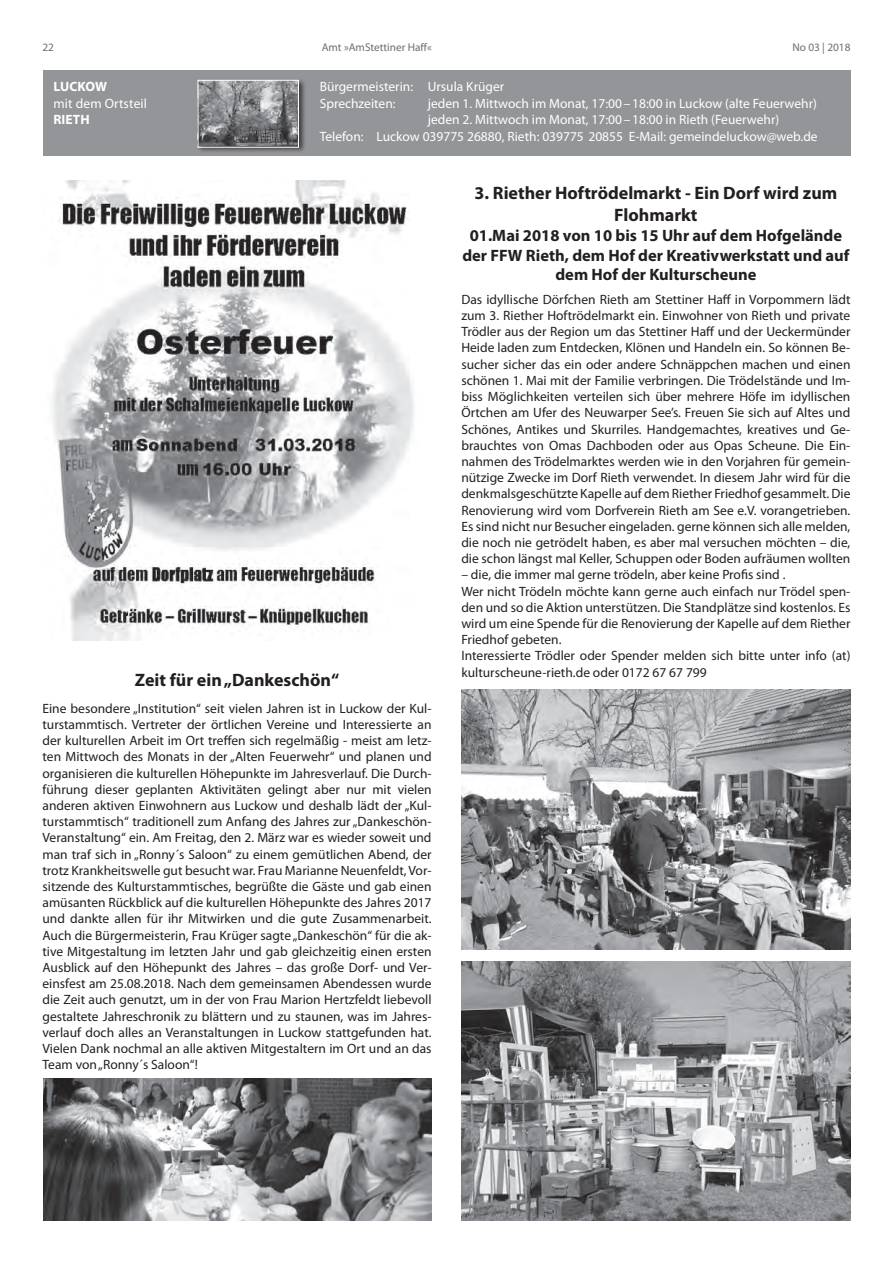
<style>
.page{position:relative;width:893px;height:1263px;background:#fff}
.page>*{position:absolute;margin:0;border:0;box-sizing:border-box;transform-origin:0 0}
.t1{font:700 18px/21.6px "Myriad Pro";color:#231f20;text-align:center}
.t2{font:700 16.5px/19.8px "Myriad Pro";color:#231f20;text-align:center}
.t3{font:13.5px/16.2px "Myriad Pro";color:#231f20;text-align:justify}
.t4{font:13.5px/16.5px "Myriad Pro";color:#fff}
.t5{font:11.25px "Myriad Pro";color:#6c6d70}
.s1{font-weight:700}
</style>
<div class="page">
<div style="left:43px;top:71px;width:808px;height:85px;background:#939598"></div>
<div style="left:196px;top:79px;width:110px;height:76px;background:#231f20;opacity:.75"></div>
<img style="left:200px;top:82px;width:96px;height:63px">
<div style="left:198px;top:80px;width:100px;height:67px;border:1px solid #fff"></div>
<img style="left:52px;top:180px;width:362px;height:461px">
<img style="left:44px;top:1079px;width:388px;height:141px">
<img style="left:461px;top:690px;width:389px;height:259px">
<img style="left:461px;top:961px;width:389px;height:259px">
<p class="t5" style="left:43px;top:40px;width:13px">22</p>
<p class="t5" style="left:322px;top:40px;width:112px">Amt »AmStettiner Haff«</p>
<p class="t5" style="left:792px;top:40px;width:60px">No 03 | 2018</p>
<p class="t4" style="left:53px;top:78px;width:95px"><span class="s1">LUCKOW<br></span>mit dem Ortsteil<br><span class="s1">RIETH</span></p>
<p class="t4" style="left:320px;top:78px;width:186px">Bürgermeisterin: Ursula Krüger<br>Sprechzeiten:</p>
<p class="t4" style="left:428px;top:95px;width:391px">jeden 1. Mittwoch im Monat, 17:00 – 18:00 in Luckow (alte Feuerwehr)</p>
<p class="t4" style="left:428px;top:111px;width:353px">jeden 2. Mittwoch im Monat, 17:00 – 18:00 in Rieth (Feuerwehr)</p>
<p class="t4" style="left:320px;top:128px;width:499px">Telefon: Luckow 039775 26880, Rieth: 039775 20855 E-Mail: gemeindeluckow@web.de</p>
<p class="t1" style="left:135px;top:668px;width:206px">Zeit für ein „Dankeschön“</p>
<p class="t3" style="left:43px;top:700px;width:391px">Eine besondere „Institution“ seit vielen Jahren ist in Luckow der Kul&shy;turstammtisch. Vertreter der örtlichen Vereine und Interessierte an der kulturellen Arbeit im Ort treffen sich regelmäßig - meist am letz&shy;ten Mittwoch des Monats in der „Alten Feuerwehr“ und planen und organisieren die kulturellen Höhepunkte im Jahresverlauf. Die Durch&shy;führung dieser geplanten Aktivitäten gelingt aber nur mit vielen anderen aktiven Einwohnern aus Luckow und deshalb lädt der „Kul&shy;turstammtisch“ traditionell zum Anfang des Jahres zur „Dankeschön-Veranstaltung“ ein. Am Freitag, den 2. März war es wieder soweit und man traf sich in „Ronny´s Saloon“ zu einem gemütlichen Abend, der trotz Krankheitswelle gut besucht war. Frau Marianne Neuenfeldt, Vor&shy;sitzende des Kulturstammtisches, begrüßte die Gäste und gab einen amüsanten Rückblick auf die kulturellen Höhepunkte des Jahres 2017 und dankte allen für ihr Mitwirken und die gute Zusammenarbeit.<br>Auch die Bürgermeisterin, Frau Krüger sagte „Dankeschön“ für die ak&shy;tive Mitgestaltung im letzten Jahr und gab gleichzeitig einen ersten Ausblick auf den Höhepunkt des Jahres – das große Dorf- und Ver&shy;einsfest am 25.08.2018. Nach dem gemeinsamen Abendessen wurde die Zeit auch genutzt, um in der von Frau Marion Hertzfeldt liebevoll gestaltete Jahreschronik zu blättern und zu staunen, was im Jahres&shy;verlauf doch alles an Veranstaltungen in Luckow stattgefunden hat.<br>Vielen Dank nochmal an alle aktiven Mitgestaltern im Ort und an das Team von „Ronny´s Saloon“!</p>
<p class="t1" style="left:474px;top:182px;width:364px">3. Riether Hoftrödelmarkt - Ein Dorf wird zum<br>Flohmarkt</p>
<p class="t2" style="left:462px;top:225px;width:389px">01.Mai 2018 von 10 bis 15 Uhr auf dem Hofgelände der FFW Rieth, dem Hof der Kreativwerkstatt und auf dem Hof der Kulturscheune</p>
<p class="t3" style="left:461px;top:291px;width:391px">Das idyllische Dörfchen Rieth am Stettiner Haff in Vorpommern lädt zum 3. Riether Hoftrödelmarkt ein. Einwohner von Rieth und private Trödler aus der Region um das Stettiner Haff und der Ueckermünder Heide laden zum Entdecken, Klönen und Handeln ein. So können Be&shy;sucher sicher das ein oder andere Schnäppchen machen und einen schönen 1. Mai mit der Familie verbringen. Die Trödelstände und Im&shy;biss Möglichkeiten verteilen sich über mehrere Höfe im idyllischen Örtchen am Ufer des Neuwarper See’s. Freuen Sie sich auf Altes und Schönes, Antikes und Skurriles. Handgemachtes, kreatives und Ge&shy;brauchtes von Omas Dachboden oder aus Opas Scheune. Die Ein&shy;nahmen des Trödelmarktes werden wie in den Vorjahren für gemein&shy;nützige Zwecke im Dorf Rieth verwendet. In diesem Jahr wird für die denkmalsgeschützte Kapelle auf dem Riether Friedhof gesammelt. Die Renovierung wird vom Dorfverein Rieth am See e.V. vorangetrieben.<br>Es sind nicht nur Besucher eingeladen. gerne können sich alle melden, die noch nie getrödelt haben, es aber mal versuchen möchten – die, die schon längst mal Keller, Schuppen oder Boden aufräumen wollten</p>
<p class="t3" style="left:461px;top:566px;width:326px">– die, die immer mal gerne trödeln, aber keine Profis sind .</p>
<p class="t3" style="left:461px;top:583px;width:391px">Wer nicht Trödeln möchte kann gerne auch einfach nur Trödel spen&shy;den und so die Aktion unterstützen. Die Standplätze sind kostenlos. Es wird um eine Spende für die Renovierung der Kapelle auf dem Riether Friedhof gebeten.</p>
<p class="t3" style="left:461px;top:647px;width:391px">Interessierte Trödler oder Spender melden sich bitte unter info (at) kulturscheune-rieth.de oder 0172 67 67 799</p>
</div>
